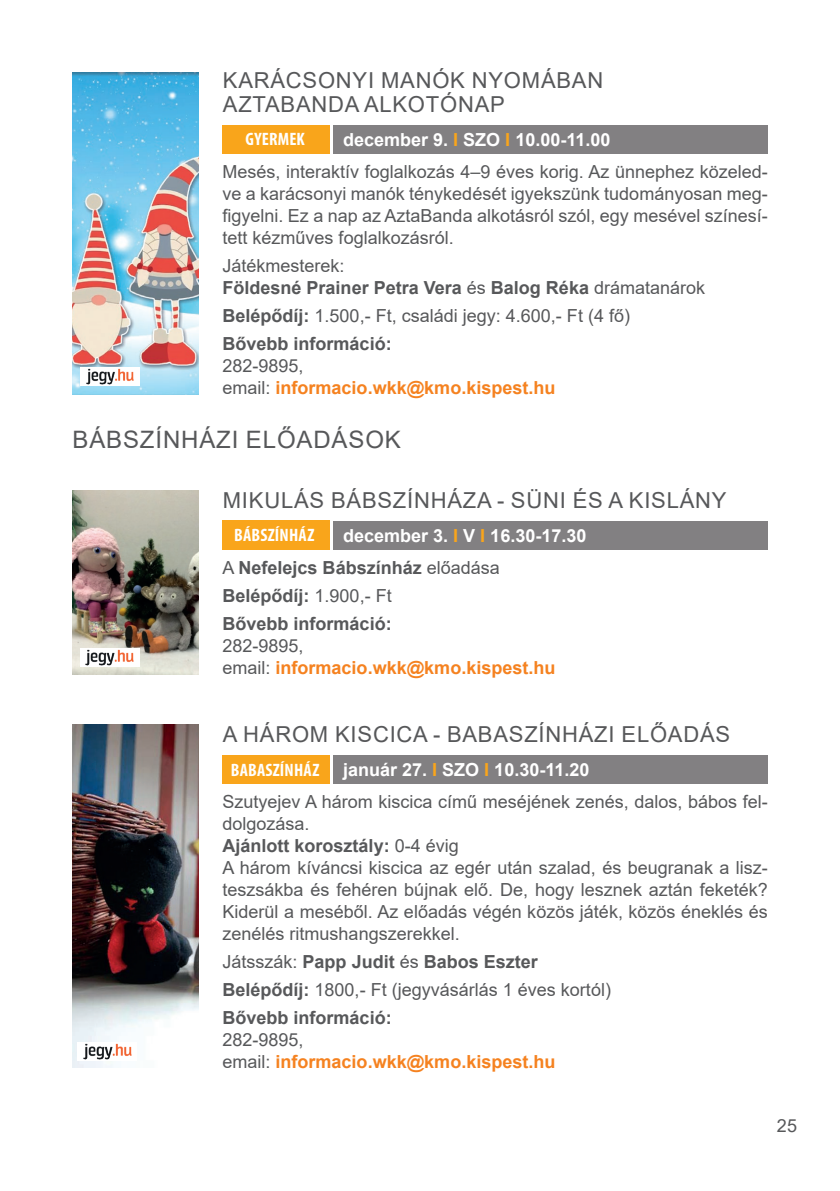
<style>
.page{position:relative;width:840px;height:1191px;background:#fff}
.page>*{position:absolute;margin:0;border:0;box-sizing:border-box;transform-origin:0 0}
.t1{font:24px "Arial";letter-spacing:.035em;color:#57585a}
.t2{font:22px/24px "Arial";letter-spacing:.035em;color:#57585a}
.t3{font:18px/22px "Arial";color:#57585a}
.t4{font:700 18px/28px "Arial";color:#57585a}
.t5{font:700 18px/22px "Arial";color:#f58220}
.t6{font:700 18px "Arial";color:#fff}
.t7{font:700 condensed 18px "Myriad Pro";letter-spacing:.01em;color:#fff}
.s1{color:#f9a51b}
.s2{font-weight:400}
.s3{font-weight:700}
.s4{font-weight:400;color:#57585a}
</style>
<div class="page">
<img style="left:72px;top:724px;width:126px;height:344px">
<img style="left:72px;top:490px;width:126px;height:185px">
<img style="left:72px;top:72px;width:126px;height:323px">
<div style="left:81px;top:367px;width:58px;height:19px;background:#fff"></div>
<img style="left:86px;top:368px;width:48px;height:17px">
<div style="left:222px;top:125px;width:108px;height:28px;background:#f9a51b"></div>
<div style="left:333px;top:125px;width:434px;height:29px;background:#828082"></div>
<div style="left:222px;top:520px;width:108px;height:30px;background:#f9a51b"></div>
<div style="left:333px;top:521px;width:434px;height:28px;background:#828082"></div>
<div style="left:80px;top:648px;width:59px;height:18px;background:#fff"></div>
<img style="left:85px;top:649px;width:49px;height:17px">
<div style="left:78px;top:1041px;width:59px;height:19px;background:#fff"></div>
<img style="left:80px;top:1041px;width:52px;height:19px">
<div style="left:222px;top:755px;width:108px;height:29px;background:#f9a51b"></div>
<div style="left:333px;top:755px;width:434px;height:28px;background:#828082"></div>
<p class="t2" style="left:223px;top:68px;width:382px">KARÁCSONYI MANÓK NYOMÁBAN<br>AZTABANDA ALKOTÓNAP</p>
<p class="t7" style="left:245px;top:127px;width:61px">GYERMEK</p>
<p class="t6" style="left:343px;top:127px;width:269px">december 9. <span class="s1">I</span> SZO <span class="s1">I</span> 10.00-11.00</p>
<p class="t3" style="left:222px;top:161px;width:546px;text-align:justify">Mesés, interaktív foglalkozás 4–9 éves korig. Az ünnephez közeled&shy;ve a karácsonyi manók ténykedését igyekszünk tudományosan meg&shy;figyelni. Ez a nap az AztaBanda alkotásról szól, egy mesével színesí&shy;tett kézműves foglalkozásról.</p>
<p class="t4" style="left:222px;top:255px;width:484px;line-height:22px"><span class="s2">Játékmesterek:<br></span>Földesné Prainer Petra Vera <span class="s2">és</span> Balog Réka <span class="s2">drámatanárok</span></p>
<p class="t3" style="left:222px;top:302px;width:409px;line-height:28px"><span class="s3">Belépődíj:</span> 1.500,- Ft, családi jegy: 4.600,- Ft (4 fő)<br><span class="s3">Bővebb információ:</span></p>
<p class="t5" style="left:222px;top:355px;width:334px"><span class="s4">282-9895,<br>email:</span> informacio.wkk@kmo.kispest.hu</p>
<h1 class="t1" style="left:72px;top:423px;width:330px">BÁBSZÍNHÁZI ELŐADÁSOK</h1>
<p class="t2" style="left:223px;top:488px;width:505px">MIKULÁS BÁBSZÍNHÁZA - SÜNI ÉS A KISLÁNY</p>
<p class="t7" style="left:234px;top:524px;width:81px">BÁBSZÍNHÁZ</p>
<p class="t6" style="left:343px;top:523px;width:245px">december 3. <span class="s1">I</span> V <span class="s1">I</span> 16.30-17.30</p>
<p class="t4" style="left:222px;top:554px;width:279px"><span class="s2">A</span> Nefelejcs Bábszínház <span class="s2">előadása<br></span>Belépődíj: <span class="s2">1.900,- Ft<br></span>Bővebb információ:</p>
<p class="t5" style="left:222px;top:635px;width:334px"><span class="s4">282-9895,<br>email:</span> informacio.wkk@kmo.kispest.hu</p>
<p class="t2" style="left:223px;top:722px;width:508px">A HÁROM KISCICA - BABASZÍNHÁZI ELŐADÁS</p>
<p class="t7" style="left:231px;top:759px;width:90px">BABASZÍNHÁZ</p>
<p class="t6" style="left:343px;top:757px;width:248px">január 27. <span class="s1">I</span> SZO <span class="s1">I</span> 10.30-11.20</p>
<p class="t3" style="left:222px;top:791px;width:546px">Szutyejev A három kiscica című meséjének zenés, dalos, bábos fel&shy;dolgozása.<br><span class="s3">Ajánlott korosztály:</span> 0-4 évig<br>A három kíváncsi kiscica az egér után szalad, és beugranak a lisz&shy;teszsákba és fehéren bújnak elő. De, hogy lesznek aztán feketék?<br>Kiderül a meséből. Az előadás végén közös játék, közös éneklés és zenélés ritmushangszerekkel.</p>
<p class="t4" style="left:222px;top:948px;width:390px"><span class="s2">Játsszák:</span> Papp Judit <span class="s2">és</span> Babos Eszter<br>Belépődíj: <span class="s2">1800,- Ft (jegyvásárlás 1 éves kortól)<br></span>Bővebb információ:</p>
<p class="t5" style="left:222px;top:1029px;width:334px"><span class="s4">282-9895,<br>email:</span> informacio.wkk@kmo.kispest.hu</p>
<p class="t3" style="left:776px;top:1114px;width:22px">25</p>
</div>
